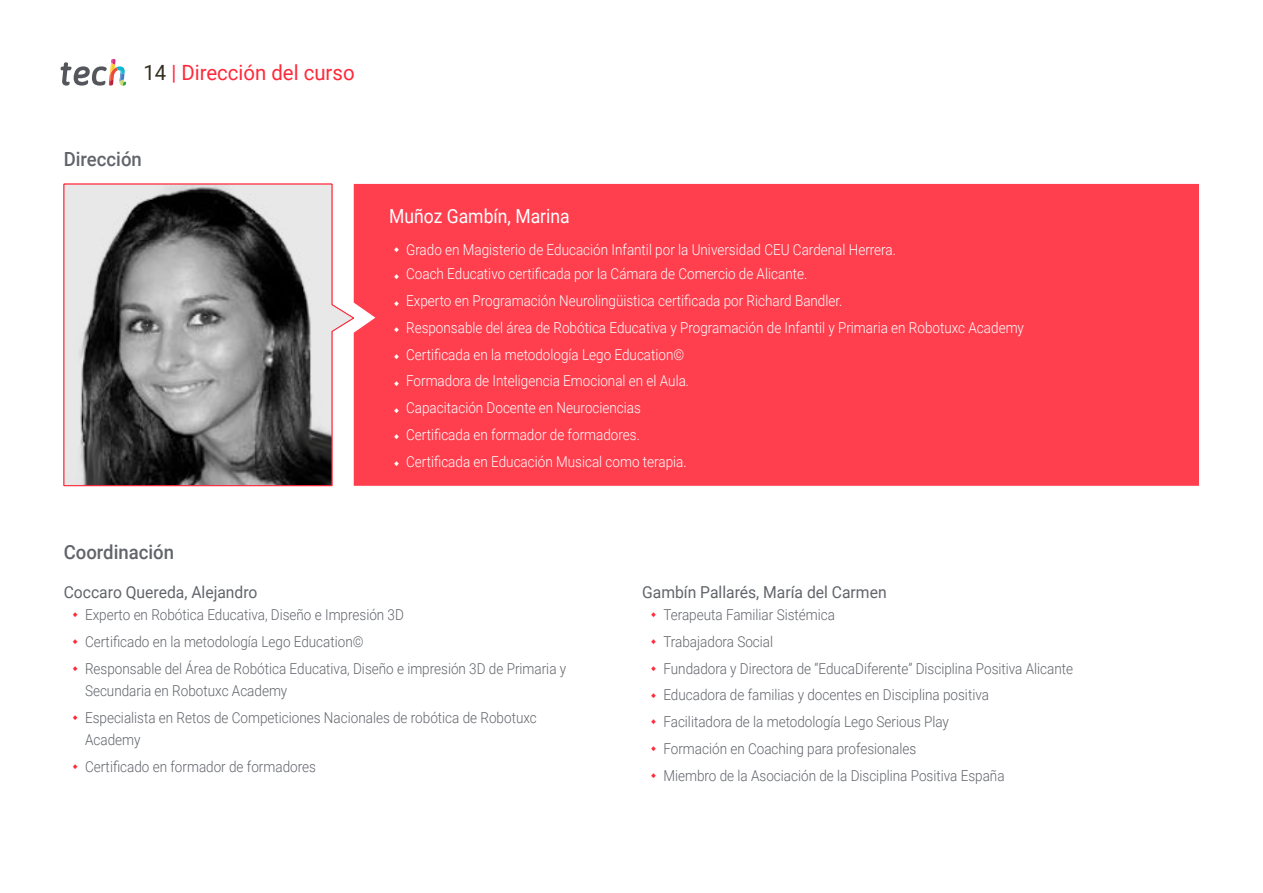
<style>
.page{position:relative;width:1263px;height:893px;background:#fff}
.page>*{position:absolute;margin:0;border:0;box-sizing:border-box;transform-origin:0 0}
.t1{font:21px "Roboto";color:#ff293a}
.t2{font:500 19.5px "Roboto";color:#61646a;scale:.95 1}
.t3{font:19.5px "Roboto";color:#fff;scale:.9 1}
.t4{font:16.5px "Roboto";color:#61646a;scale:.95 1}
.t5{font:300 15px/26.7px "Roboto";color:#61646a;scale:.9 1}
.t6{font:300 15px/26.7px "Roboto";color:#fff;scale:.9 1}
.s1{color:#312e20}
</style>
<div class="page">
<div style="left:354px;top:184px;width:845px;height:302px;background:#ff3e4e"></div>
<svg style="left:64px;top:184px;width:290px;height:302px;background:#878484"></svg>
<svg style="left:61px;top:59px;width:65px;height:27px"></svg>
<svg style="left:394px;top:247px;width:5px;height:5px"></svg>
<svg style="left:394px;top:274px;width:5px;height:5px"></svg>
<svg style="left:394px;top:301px;width:5px;height:5px"></svg>
<svg style="left:394px;top:327px;width:5px;height:5px"></svg>
<svg style="left:394px;top:354px;width:5px;height:5px"></svg>
<svg style="left:394px;top:381px;width:5px;height:5px"></svg>
<svg style="left:394px;top:408px;width:5px;height:5px"></svg>
<svg style="left:394px;top:434px;width:5px;height:5px"></svg>
<svg style="left:394px;top:461px;width:5px;height:5px"></svg>
<h1 class="t1" style="left:144px;top:57px;width:213px"><span class="s1">14</span> | Dirección del curso</h1>
<h2 class="t2" style="left:64px;top:145px;width:84px">Dirección</h2>
<h2 class="t3" style="left:389px;top:202px;width:202px">Muñoz Gambín, Marina</h2>
<p class="t6" style="left:406px;top:237px;width:546px;line-height:24.5px">Grado en Magisterio de Educación Infantil por la Universidad CEU Cardenal Herrera.<br>Coach Educativo certificada por la Cámara de Comercio de Alicante.</p>
<p class="t6" style="left:406px;top:287px;width:688px">Experto en Programación Neurolingüistica certificada por Richard Bandler.<br>Responsable del área de Robótica Educativa y Programación de Infantil y Primaria en Robotuxc Academy Certificada en la metodología Lego Education©<br>Formadora de Inteligencia Emocional en el Aula.<br>Capacitación Docente en Neurociencias<br>Certificada en formador de formadores.<br>Certificada en Educación Musical como terapia.</p>
<h2 class="t2" style="left:64px;top:538px;width:118px">Coordinación</h2>
<p class="t4" style="left:64px;top:580px;width:205px">Coccaro Quereda, Alejandro</p>
<p class="t5" style="left:85px;top:601px;width:536px">Experto en Robótica Educativa, Diseño e Impresión 3D<br>Certificado en la metodología Lego Education©<br>Responsable del Área de Robótica Educativa, Diseño e impresión 3D de Primaria y</p>
<p class="t5" style="left:85px;top:677px;width:503px">Secundaria en Robotuxc Academy<br>Especialista en Retos de Competiciones Nacionales de robótica de Robotuxc</p>
<p class="t5" style="left:85px;top:726px;width:258px">Academy<br>Certificado en formador de formadores</p>
<p class="t4" style="left:642px;top:580px;width:259px">Gambín Pallarés, María del Carmen</p>
<p class="t5" style="left:663px;top:601px;width:457px">Terapeuta Familiar Sistémica<br>Trabajadora Social<br>Fundadora y Directora de “EducaDiferente” Disciplina Positiva Alicante Educadora de familias y docentes en Disciplina positiva<br>Facilitadora de la metodología Lego Serious Play<br>Formación en Coaching para profesionales<br>Miembro de la Asociación de la Disciplina Positiva España</p>
</div>
